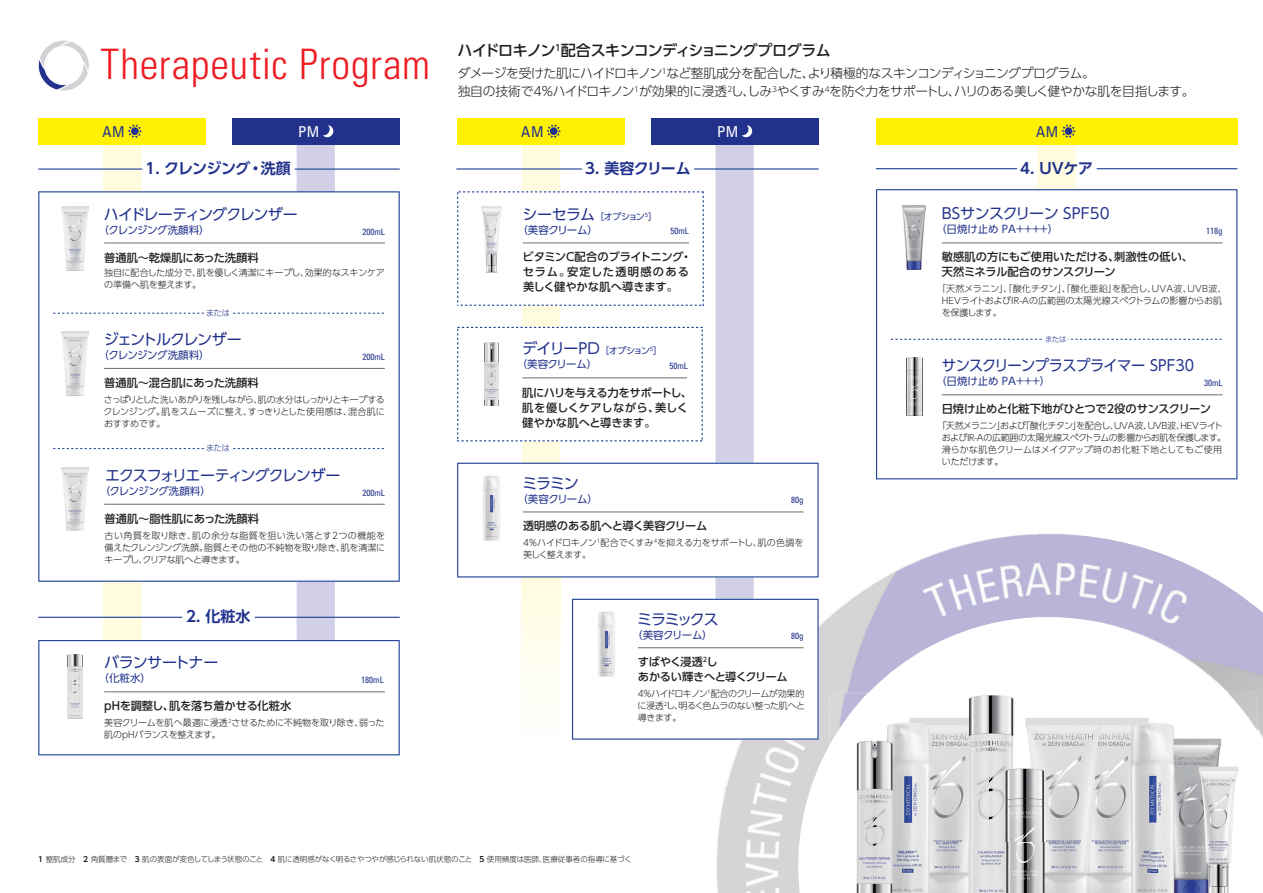
<style>
.page{position:relative;width:1263px;height:893px;background:#fff}
.page>*{position:absolute;margin:0;border:0;box-sizing:border-box;transform-origin:0 0}
.t1{font:300 condensed 42px "Univers";letter-spacing:.02em;color:#ee1d23}
.t2{font:15px "UD Shin Go Pro";letter-spacing:-.055em;color:#22328c}
.t3{font:500 15px "UD Shin Go Pro";letter-spacing:-.045em;color:#231f20}
.t4{font:15px "UD Shin Go Pro";letter-spacing:-.035em;color:#22328c;scale:.95 1}
.t5{font:700 15px "UD Shin Go Pro De";letter-spacing:-.02em;color:#22328c}
.t6{font:15px "UD Shin Go Pro";letter-spacing:-.015em;color:#22328c}
.t7{font:700 15px "UD Shin Go Pro De";letter-spacing:-.045em;color:#22328c}
.t8{font:15px "UD Shin Go Pro";letter-spacing:-.08em;color:#22328c}
.t9{font:condensed 15px "Univers";color:#22328c}
.t10{font:condensed 15px "Univers";color:#fff}
.t11{font:300 12.75px/18px "UD Shin Go Pro";letter-spacing:-.04em;color:#231f20}
.t12{font:500 11.25px/15px "UD Shin Go Pro";letter-spacing:-.01em;color:#231f20}
.t13{font:500 11.25px/15px "UD Shin Go Pro";letter-spacing:-.035em;color:#231f20}
.t14{font:500 11.25px "UD Shin Go Pro";letter-spacing:-.03em;color:#231f20}
.t15{font:10.5px "UD Shin Go Pro";letter-spacing:-.02em;color:#22328c}
.t16{font:10.5px "UD Shin Go Pro";letter-spacing:-.04em;color:#22328c}
.t17{font:300 9px/12px "UD Shin Go Pro";letter-spacing:-.03em;color:#231f20}
.t18{font:300 9px/12px "UD Shin Go Pro";color:#231f20}
.t19{font:condensed 9px "Univers";color:#22328c}
.t20{font:9px "UD Shin Go Pro";letter-spacing:-.11em;color:#22328c}
.t21{font:300 8.25px "UD Shin Go Pro";letter-spacing:-.045em;color:#22328c}
.t22{font:300 7.5px "UD Shin Go Pro";letter-spacing:-.01em;color:#231f20}
.t23{font:300 7.5px "UD Shin Go Pro";color:#22328c}
.s1{font-size:15px}
.s2{font-family:"UD Shin Go Pro De";font-weight:700}
</style>
<div class="page">
<img style="left:856px;top:745px;width:383px;height:148px">
<img style="left:1133px;top:545px;width:130px;height:193px">
<img style="left:972px;top:534px;width:161px;height:98px">
<img style="left:915px;top:543px;width:127px;height:84px">
<img style="left:716px;top:790px;width:85px;height:103px">
<img style="left:1033px;top:533px;width:81px;height:44px">
<img style="left:866px;top:562px;width:111px;height:88px">
<img style="left:742px;top:707px;width:88px;height:122px">
<img style="left:819px;top:589px;width:105px;height:118px">
<img style="left:725px;top:740px;width:49px;height:50px">
<img style="left:830px;top:693px;width:427px;height:52px">
<div style="left:38px;top:118px;width:168px;height:26px;background:#fff101"></div>
<div style="left:232px;top:118px;width:168px;height:26px;background:#22328c"></div>
<div style="left:457px;top:118px;width:168px;height:26px;background:#fff101"></div>
<div style="left:651px;top:118px;width:168px;height:26px;background:#22328c"></div>
<div style="left:1037px;top:134px;width:39px;height:55px;background:#fffce0"></div>
<div style="left:876px;top:118px;width:361px;height:26px;background:#fff101"></div>
<hr style="left:456px;top:168px;width:126px;height:2px;background:#1b3f94">
<hr style="left:1096px;top:168px;width:141px;height:1px;background:#1b3f94">
<hr style="left:876px;top:168px;width:141px;height:1px;background:#1b3f94">
<svg style="left:38px;top:124px;width:362px;height:631px"></svg>
<svg style="left:457px;top:124px;width:362px;height:616px"></svg>
<svg style="left:1061px;top:124px;width:15px;height:14px"></svg>
<svg style="left:876px;top:189px;width:361px;height:290px"></svg>
<hr style="left:942px;top:243px;width:280px;height:1px;background:#6c6d70">
<hr style="left:942px;top:394px;width:280px;height:1px;background:#6c6d70">
<svg style="left:891px;top:331px;width:331px;height:18px"></svg>
<svg style="left:38px;top:40px;width:51px;height:51px"></svg>
<img style="left:62px;top:207px;width:26px;height:63px">
<img style="left:62px;top:332px;width:26px;height:64px">
<img style="left:62px;top:467px;width:26px;height:64px">
<img style="left:68px;top:654px;width:14px;height:64px">
<img style="left:481px;top:207px;width:20px;height:65px">
<img style="left:485px;top:342px;width:14px;height:64px">
<img style="left:474px;top:473px;width:36px;height:86px">
<img style="left:589px;top:610px;width:36px;height:86px">
<img style="left:903px;top:205px;width:23px;height:64px">
<img style="left:906px;top:358px;width:16px;height:57px">
<h1 class="t1" style="left:101px;top:39px;width:331px">Therapeutic Program</h1>
<h2 class="t9" style="left:102px;top:122px;width:24px">AM</h2>
<h2 class="t10" style="left:298px;top:122px;width:23px">PM</h2>
<h2 class="t7" style="left:146px;top:156px;width:147px">1. クレンジング・洗顔</h2>
<h2 class="t2" style="left:104px;top:202px;width:195px">ハイドレーティングクレンザー</h2>
<p class="t16" style="left:99px;top:221px;width:113px">（クレンジング洗顔料）</p>
<p class="t19" style="left:362px;top:226px;width:24px">200mL</p>
<p class="t12" style="left:104px;top:249px;width:156px">普通肌～乾燥肌にあった洗顔料</p>
<p class="t17" style="left:104px;top:266px;width:282px">独自に配合した成分で、肌を優しく清潔にキープし、効果的なスキンケアの準備へ肌を整えます。</p>
<p class="t21" style="left:206px;top:306px;width:25px">または</p>
<h2 class="t8" style="left:104px;top:327px;width:139px">ジェントルクレンザー</h2>
<p class="t16" style="left:99px;top:347px;width:113px">（クレンジング洗顔料）</p>
<p class="t12" style="left:104px;top:375px;width:156px">普通肌～混合肌にあった洗顔料</p>
<p class="t17" style="left:104px;top:393px;width:283px;text-align:justify">さっぱりとした洗いあがりを残しながら、肌の水分はしっかりとキープするクレンジング。肌をスムーズに整え、すっきりとした使用感は、混合肌におすすめです。</p>
<h2 class="t2" style="left:105px;top:463px;width:237px">エクスフォリエーティングクレンザー</h2>
<p class="t16" style="left:100px;top:482px;width:113px">（クレンジング洗顔料）</p>
<p class="t12" style="left:105px;top:510px;width:156px">普通肌～脂性肌にあった洗顔料</p>
<p class="t17" style="left:104px;top:529px;width:282px;text-align:justify">古い角質を取り除き、肌の余分な脂質を狙い洗い落とす2つの機能を備えたクレンジング洗顔。脂質とその他の不純物を取り除き、肌を清潔にキープし、クリアな肌へと導きます。</p>
<p class="t19" style="left:362px;top:351px;width:24px">200mL</p>
<p class="t21" style="left:206px;top:441px;width:25px">または</p>
<p class="t19" style="left:362px;top:487px;width:24px">200mL</p>
<h2 class="t5" style="left:186px;top:604px;width:66px">2. 化粧水</h2>
<h2 class="t2" style="left:104px;top:650px;width:116px">バランサートナー</h2>
<p class="t15" style="left:99px;top:669px;width:54px">（化粧水）</p>
<p class="t19" style="left:361px;top:674px;width:24px">180mL</p>
<p class="t12" style="left:104px;top:698px;width:189px">pHを調整し、肌を落ち着かせる化粧水</p>
<p class="t17" style="left:104px;top:716px;width:282px">美容クリームを肌へ最適に浸透<sup>2</sup>させるために不純物を取り除き、弱った肌のpHバランスを整えます。</p>
<h2 class="t3" style="left:458px;top:38px;width:375px">ハイドロキノン<sup>1</sup>配合スキンコンディショニングプログラム</h2>
<h3 class="t11" style="left:458px;top:63px;width:738px">ダメージを受けた肌にハイドロキノン<sup>1</sup>など整肌成分を配合した、より積極的なスキンコンディショニングプログラム。<br>独自の技術で4%ハイドロキノン<sup>1</sup>が効果的に浸透<sup>2</sup>し、しみ<sup>3</sup>やくすみ<sup>4</sup>を防ぐ力をサポートし、ハリのある美しく健やかな肌を目指します。</h3>
<h2 class="t9" style="left:521px;top:122px;width:24px">AM</h2>
<h2 class="t10" style="left:717px;top:122px;width:23px">PM</h2>
<h2 class="t9" style="left:1036px;top:122px;width:24px">AM</h2>
<h2 class="t5" style="left:585px;top:156px;width:107px">3. 美容クリーム</h2>
<h2 class="t5" style="left:1020px;top:156px;width:74px">4. UVケア</h2>
<p class="t20" style="left:522px;top:209px;width:136px"><span class="s1">シーセラム</span>［オプション<sup>5</sup>］</p>
<p class="t15" style="left:517px;top:221px;width:82px">（美容クリーム）</p>
<p class="t19" style="left:670px;top:226px;width:20px">50mL</p>
<p class="t12" style="left:523px;top:249px;width:171px">ビタミンC配合のブライトニング・セラム。安定した透明感のある美しく健やかな肌へ導きます。</p>
<p class="t20" style="left:522px;top:343px;width:142px"><span class="s1">デイリーPD</span>［オプション<sup>5</sup>］</p>
<p class="t15" style="left:517px;top:356px;width:82px">（美容クリーム）</p>
<p class="t19" style="left:669px;top:360px;width:20px">50mL</p>
<p class="t12" style="left:522px;top:385px;width:171px">肌にハリを与える力をサポートし、肌を優しくケアしながら、美しく健やかな肌へと導きます。</p>
<h2 class="t2" style="left:522px;top:471px;width:58px">ミラミン</h2>
<p class="t15" style="left:517px;top:490px;width:82px">（美容クリーム）</p>
<p class="t19" style="left:791px;top:494px;width:14px">80g</p>
<p class="t14" style="left:523px;top:517px;width:186px">透明感のある肌へと導く美容クリーム</p>
<p class="t17" style="left:523px;top:537px;width:282px">4%ハイドロキノン<sup>1</sup>配合でくすみ<sup>4</sup>を抑える力をサポートし、肌の色調を美しく整えます。</p>
<h2 class="t2" style="left:637px;top:607px;width:83px">ミラミックス</h2>
<p class="t15" style="left:632px;top:626px;width:82px">（美容クリーム）</p>
<p class="t19" style="left:791px;top:630px;width:14px">80g</p>
<p class="t13" style="left:638px;top:654px;width:151px">すばやく浸透<sup>2</sup>し<br>あかるい輝きへと導くクリーム</p>
<p class="t17" style="left:637px;top:687px;width:169px;text-align:justify">4%ハイドロキノン<sup>1</sup>配合のクリームが効果的に浸透<sup>2</sup>し、明るく色ムラのない整った肌へと導きます。</p>
<h2 class="t6" style="left:942px;top:201px;width:169px">BSサンスクリーン SPF50</h2>
<p class="t15" style="left:936px;top:220px;width:124px">（日焼け止め PA++++）</p>
<p class="t12" style="left:942px;top:249px;width:253px">敏感肌の方にもご使用いただける、刺激性の低い、天然ミネラル配合のサンスクリーン</p>
<p class="t18" style="left:942px;top:283px;width:286px;text-indent:-5px">「天然メラニン」、「酸化チタン」、「酸化亜鉛」を配合し、UVA波、UVB波、<br>HEVライトおよびIR-Aの広範囲の太陽光線スペクトラムの影響からお肌を保護します。</p>
<p class="t19" style="left:1206px;top:226px;width:18px">118g</p>
<p class="t23" style="left:1045px;top:333px;width:23px">または</p>
<h2 class="t4" style="left:942px;top:353px;width:267px">サンスクリーンプラスプライマー SPF30</h2>
<p class="t15" style="left:936px;top:373px;width:116px">（日焼け止め PA+++）</p>
<p class="t12" style="left:942px;top:401px;width:271px">日焼け止めと化粧下地がひとつで2役のサンスクリーン</p>
<p class="t17" style="left:942px;top:419px;width:286px;text-indent:-5px">「天然メラニン」および「酸化チタン」を配合し、UVA波、UVB波、HEVライトおよびIR-Aの広範囲の太陽光線スペクトラムの影響からお肌を保護します。滑らかな肌色クリームはメイクアップ時のお化粧下地としてもご使用いただけます。</p>
<p class="t19" style="left:1204px;top:377px;width:20px">30mL</p>
<p class="t22" style="left:38px;top:853px;width:595px"><span class="s2">1</span> 整肌成分　<span class="s2">2</span> 角質層まで　<span class="s2">3</span> 肌の表面が変色してしまう状態のこと　<span class="s2">4</span> 肌に透明感がなく明るさやつやが感じられない肌状態のこと　<span class="s2">5</span> 使用頻度は医師、医療従事者の指導に基づく</p>
</div>
